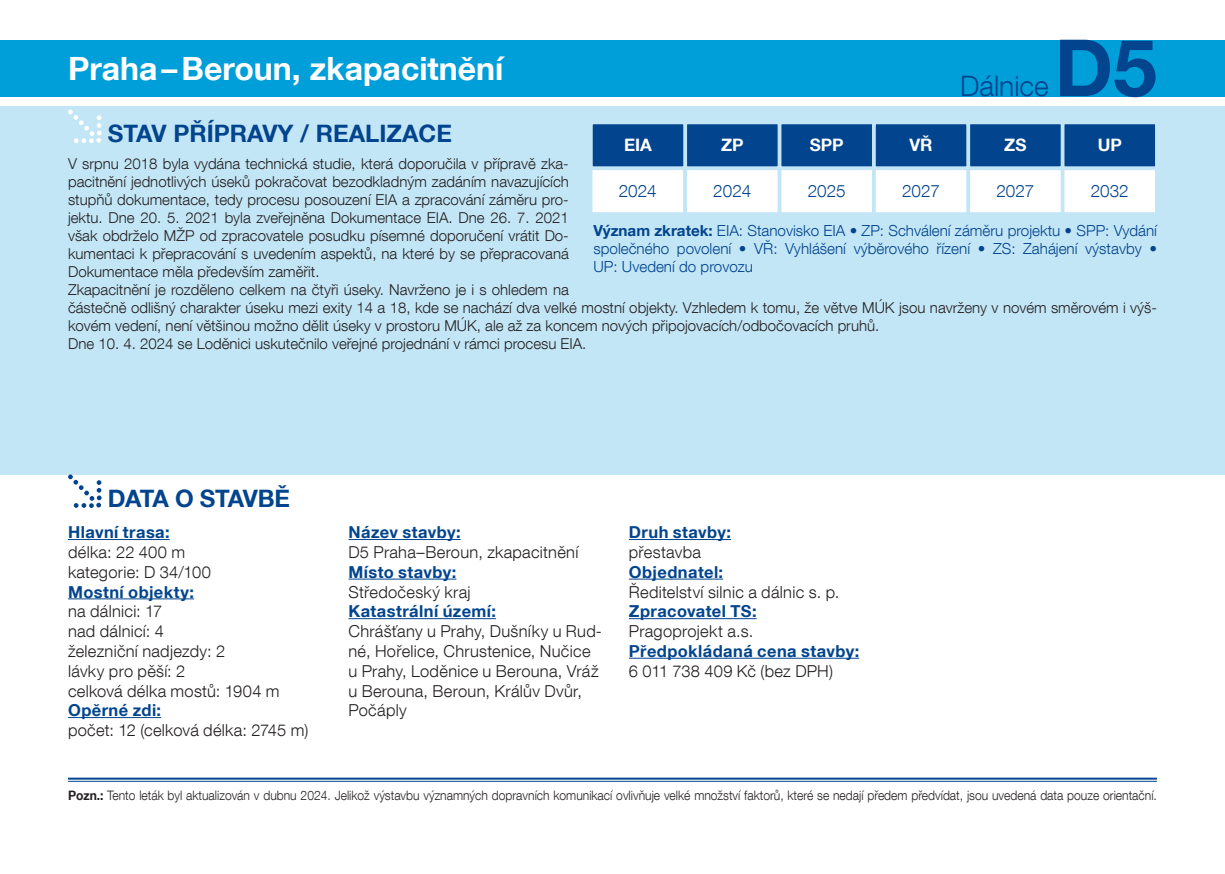
<style>
.page{position:relative;width:1225px;height:874px;background:#fff}
.page>*{position:absolute;margin:0;border:0;box-sizing:border-box;transform-origin:0 0}
.t1{font:700 78.8px "Helvetica Neue LT Com";color:#02448d}
.t2{font:700 32px "Helvetica Neue LT Com";color:#fff}
.t3{font:300 28.2px "Helvetica Neue LT Com";color:#02448d}
.t4{font:700 24px "Helvetica Neue LT Com";color:#02448d}
.t5{font:700 24px "Helvetica Neue LT Com";letter-spacing:-.035em;color:#02448d}
.t6{font:300 17.2px "Helvetica Neue LT Com";color:#02448d}
.t7{font:700 17.2px "Helvetica Neue LT Com";color:#fff}
.t8{font:300 16.4px/19.8px "Helvetica Neue LT Com";letter-spacing:.015em;color:#231f20}
.t9{font:700 16.4px "Helvetica Neue LT Com";letter-spacing:.025em;color:#02448d}
.t10{font:300 15.2px/18.2px "Helvetica Neue LT Com";color:#02448d;text-align:justify}
.t11{font:300 15px/18px "Helvetica Neue LT Com";color:#231f20}
.t12{font:300 13px "Helvetica Neue LT Com";color:#231f20;scale:.93 1}
.s1{font-weight:700}
</style>
<div class="page">
<div style="left:0;top:106px;width:1225px;height:368px;background:#c3e6f6"></div>
<svg style="left:68px;top:110px;width:34px;height:33px"></svg>
<hr style="left:68px;top:777px;width:1089px;height:2px;background:#02448d">
<hr style="left:68px;top:780px;width:1089px;height:1px;background:#02448d">
<hr style="left:68px;top:539px;width:102px;height:1px;background:#02448d">
<hr style="left:68px;top:598px;width:126px;height:1px;background:#02448d">
<hr style="left:68px;top:716px;width:93px;height:1px;background:#02448d">
<hr style="left:348px;top:539px;width:112px;height:1px;background:#02448d">
<hr style="left:348px;top:578px;width:108px;height:1px;background:#02448d">
<hr style="left:348px;top:618px;width:148px;height:1px;background:#02448d">
<hr style="left:629px;top:539px;width:102px;height:1px;background:#02448d">
<hr style="left:629px;top:578px;width:94px;height:1px;background:#02448d">
<hr style="left:629px;top:618px;width:127px;height:1px;background:#02448d">
<hr style="left:629px;top:657px;width:230px;height:1px;background:#02448d">
<div style="left:0;top:40px;width:1225px;height:56px;background:#009fda"></div>
<svg style="left:68px;top:474px;width:34px;height:33px"></svg>
<div style="left:1063px;top:123px;width:93px;height:44px;background:#02448d"></div>
<div style="left:1062px;top:122px;width:95px;height:46px;border:2px solid #c3e6f6"></div>
<div style="left:875px;top:123px;width:92px;height:44px;background:#02448d"></div>
<div style="left:874px;top:122px;width:94px;height:46px;border:2px solid #c3e6f6"></div>
<div style="left:969px;top:123px;width:92px;height:44px;background:#02448d"></div>
<div style="left:968px;top:122px;width:94px;height:46px;border:2px solid #c3e6f6"></div>
<div style="left:780px;top:123px;width:93px;height:44px;background:#02448d"></div>
<div style="left:779px;top:122px;width:95px;height:46px;border:2px solid #c3e6f6"></div>
<div style="left:686px;top:123px;width:92px;height:44px;background:#02448d"></div>
<div style="left:685px;top:122px;width:94px;height:46px;border:2px solid #c3e6f6"></div>
<div style="left:592px;top:123px;width:92px;height:44px;background:#02448d"></div>
<div style="left:591px;top:122px;width:94px;height:46px;border:2px solid #c3e6f6"></div>
<div style="left:1063px;top:169px;width:93px;height:44px;background:#fff"></div>
<div style="left:1062px;top:168px;width:95px;height:46px;border:2px solid #c3e6f6"></div>
<div style="left:875px;top:169px;width:92px;height:44px;background:#fff"></div>
<div style="left:874px;top:168px;width:94px;height:46px;border:2px solid #c3e6f6"></div>
<div style="left:969px;top:169px;width:92px;height:44px;background:#fff"></div>
<div style="left:968px;top:168px;width:94px;height:46px;border:2px solid #c3e6f6"></div>
<div style="left:780px;top:169px;width:93px;height:44px;background:#fff"></div>
<div style="left:779px;top:168px;width:95px;height:46px;border:2px solid #c3e6f6"></div>
<div style="left:686px;top:169px;width:92px;height:44px;background:#fff"></div>
<div style="left:685px;top:168px;width:94px;height:46px;border:2px solid #c3e6f6"></div>
<div style="left:591px;top:169px;width:93px;height:44px;background:#fff"></div>
<div style="left:590px;top:168px;width:95px;height:46px;border:2px solid #c3e6f6"></div>
<h2 class="t2" style="left:68px;top:48px;width:437px">Praha – Beroun, zkapacitnění</h2>
<h3 class="t3" style="left:960px;top:69px;width:90px">Dálnice</h3>
<h1 class="t1" style="left:1054px;top:18px;width:104px">D5</h1>
<h3 class="t4" style="left:108px;top:118px;width:346px">STAV PŘÍPRAVY / REALIZACE</h3>
<p class="t7" style="left:624px;top:134px;width:29px">EIA</p>
<p class="t7" style="left:721px;top:134px;width:24px">ZP</p>
<p class="t7" style="left:809px;top:134px;width:35px">SPP</p>
<p class="t7" style="left:909px;top:134px;width:25px">VŘ</p>
<p class="t7" style="left:1004px;top:134px;width:24px">ZS</p>
<p class="t7" style="left:1097px;top:134px;width:26px">UP</p>
<p class="t6" style="left:619px;top:180px;width:40px">2024</p>
<p class="t6" style="left:713px;top:180px;width:40px">2024</p>
<p class="t6" style="left:807px;top:180px;width:40px">2025</p>
<p class="t6" style="left:902px;top:180px;width:40px">2027</p>
<p class="t6" style="left:996px;top:180px;width:40px">2027</p>
<p class="t6" style="left:1090px;top:180px;width:40px">2032</p>
<p class="t11" style="left:68px;top:154px;width:1090px">V srpnu 2018 byla vydána technická studie, která doporučila v přípravě zka-<br>pacitnění jednotlivých úseků pokračovat bezodkladným zadáním navazujících<br>stupňů dokumentace, tedy procesu posouzení EIA a zpracování záměru pro-<br>jektu. Dne 20. 5. 2021 byla zveřejněna Dokumentace EIA. Dne 26. 7. 2021<br>však obdrželo MŽP od zpracovatele posudku písemné doporučení vrátit Do-<br>kumentaci k přepracování s uvedením aspektů, na které by se přepracovaná<br>Dokumentace měla především zaměřit.<br>Zkapacitnění je rozděleno celkem na čtyři úseky. Navrženo je i s ohledem na<br>částečně odlišný charakter úseku mezi exity 14 a 18, kde se nachází dva velké mostní objekty. Vzhledem k tomu, že větve MÚK jsou navrženy v novém směrovém i výš&shy;kovém vedení, není většinou možno dělit úseky v prostoru MÚK, ale až za koncem nových připojovacích/odbočovacích pruhů.<br>Dne 10. 4. 2024 se Loděnici uskutečnilo veřejné projednání v rámci procesu EIA.</p>
<p class="t10" style="left:593px;top:221px;width:565px"><span class="s1">Význam zkratek:</span> EIA: Stanovisko EIA • ZP: Schválení záměru projektu • SPP: Vydání společného povolení • VŘ: Vyhlášení výběrového řízení • ZS: Zahájení výstavby • UP: Uvedení do provozu</p>
<h3 class="t5" style="left:108px;top:482px;width:184px">DATA O STAVBĚ</h3>
<p class="t9" style="left:68px;top:522px;width:103px">Hlavní trasa:</p>
<p class="t8" style="left:68px;top:541px;width:144px">délka: 22 400 m kategorie: D 34/100</p>
<p class="t9" style="left:68px;top:581px;width:128px">Mostní objekty:</p>
<p class="t8" style="left:68px;top:601px;width:213px">na dálnici: 17<br>nad dálnicí: 4<br>železniční nadjezdy: 2<br>lávky pro pěší: 2<br>celková délka mostů: 1904 m</p>
<p class="t9" style="left:68px;top:699px;width:95px">Opěrné zdi:</p>
<p class="t8" style="left:68px;top:719px;width:242px">počet: 12 (celková délka: 2745 m)</p>
<p class="t9" style="left:348px;top:522px;width:114px">Název stavby:</p>
<p class="t8" style="left:348px;top:541px;width:231px">D5 Praha–Beroun, zkapacitnění</p>
<p class="t9" style="left:348px;top:561px;width:109px">Místo stavby:</p>
<p class="t8" style="left:348px;top:581px;width:124px">Středočeský kraj</p>
<p class="t9" style="left:348px;top:601px;width:149px">Katastrální území:</p>
<p class="t8" style="left:348px;top:620px;width:255px">Chrášťany u Prahy, Dušníky u Rud&shy;né, Hořelice, Chrustenice, Nučice u Prahy, Loděnice u Berouna, Vráž u Berouna, Beroun, Králův Dvůr,<br>Počáply</p>
<p class="t9" style="left:629px;top:522px;width:104px">Druh stavby:</p>
<p class="t8" style="left:629px;top:541px;width:73px">přestavba</p>
<p class="t9" style="left:629px;top:561px;width:96px">Objednatel:</p>
<p class="t8" style="left:629px;top:581px;width:212px">Ředitelství silnic a dálnic s. p.</p>
<p class="t9" style="left:629px;top:601px;width:129px">Zpracovatel TS:</p>
<p class="t8" style="left:629px;top:620px;width:126px">Pragoprojekt a.s.</p>
<p class="t9" style="left:629px;top:640px;width:232px">Předpokládaná cena stavby:</p>
<p class="t8" style="left:629px;top:660px;width:206px">6 011 738 409 Kč (bez DPH)</p>
<p class="t12" style="left:68px;top:786px;width:1172px"><span class="s1">Pozn.:</span> Tento leták byl aktualizován v dubnu 2024. Jelikož výstavbu významných dopravních komunikací ovlivňuje velké množství faktorů, které se nedají předem předvídat, jsou uvedená data pouze orientační.</p>
</div>
